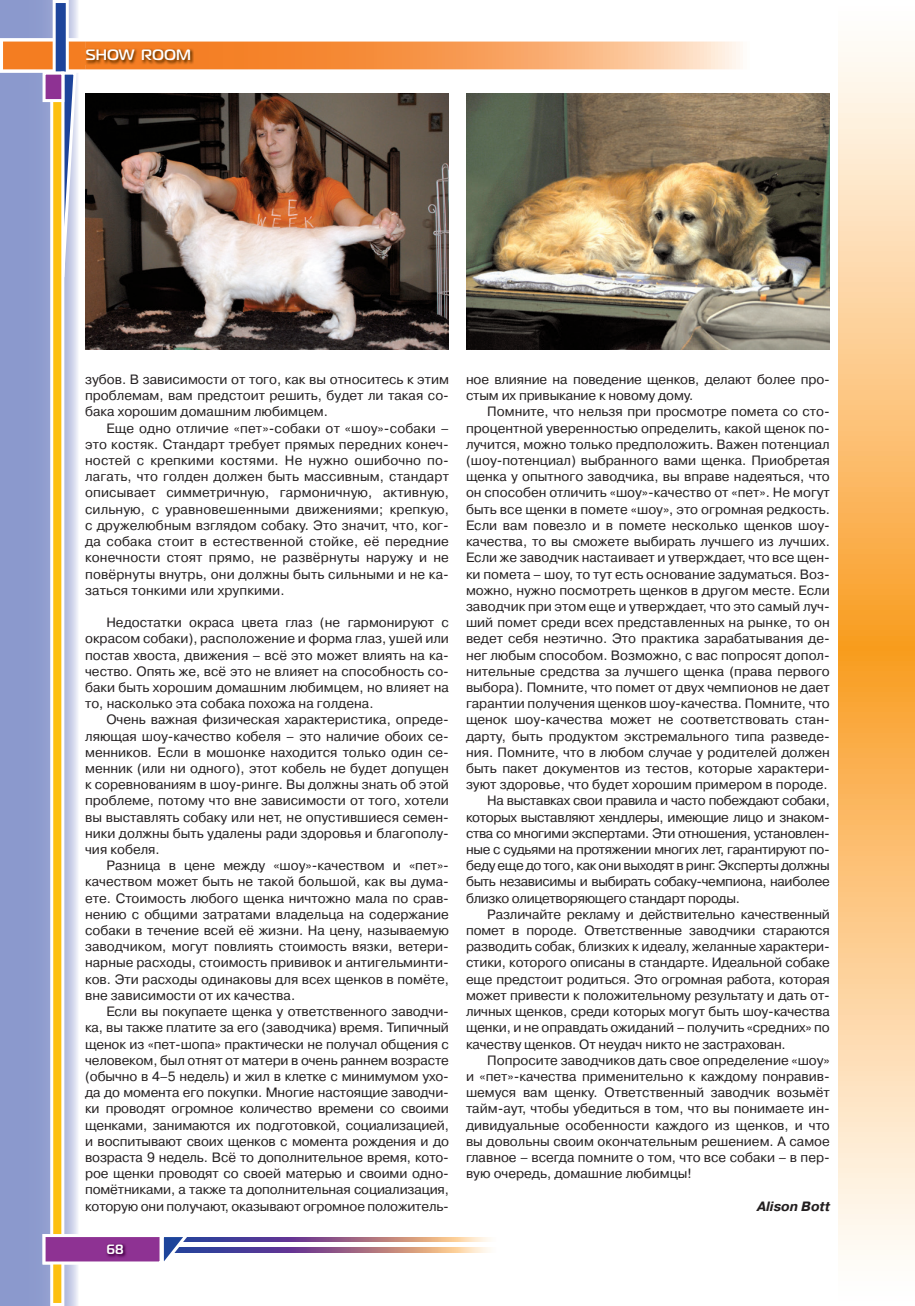
<style>
.page{position:relative;width:915px;height:1306px;background:#fff}
.page>*{position:absolute;margin:0;border:0;box-sizing:border-box;transform-origin:0 0}
.t1{font:700 15px "Magistral C";color:#fff}
.t2{font:13.5px/16.2px "Pragmatica C";color:#231f20;text-align:justify}
.t3{font:13.5px "Pragmatica C";letter-spacing:-.025em;color:#231f20}
.t4{font:italic 700 13.5px "Pragmatica C";color:#231f20}
.t5{font:700 13.5px "Magistral C";color:#fff}
</style>
<div class="page">
<svg style="left:0;top:0;width:78px;height:1305px;background:#98a4d2"></svg>
<img style="left:0;top:38px;width:85px;height:35px">
<div style="left:54px;top:2px;width:13px;height:98px;background:#1d449b"></div>
<div style="left:53px;top:0;width:16px;height:102px;border:3px solid #fff"></div>
<svg style="left:59px;top:70px;width:19px;height:210px"></svg>
<img style="left:192px;top:1247px;width:298px;height:5px">
<img style="left:192px;top:1237px;width:298px;height:4px">
<div style="left:52px;top:73px;width:11px;height:1231px;background:#fdc011"></div>
<div style="left:50px;top:72px;width:14px;height:1233px;border:3px solid #fff"></div>
<svg style="left:43px;top:1232px;width:149px;height:37px"></svg>
<div style="left:43px;top:72px;width:21px;height:30px;background:#8e3293;border:3px solid #fff"></div>
<svg style="left:838px;top:47px;width:76px;height:1208px;background:#fccc8e"></svg>
<svg style="left:85px;top:41px;width:825px;height:32px"></svg>
<img style="left:106px;top:1243px;width:21px;height:14px">
<img style="left:466px;top:94px;width:363px;height:255px">
<img style="left:85px;top:94px;width:364px;height:255px">
<p class="t1" style="left:86px;top:46px;width:106px">SHOW ROOM</p>
<p class="t2" style="left:85px;top:371px;width:365px">зубов. В зависимости от того, как вы относитесь к этим проблемам, вам предстоит решить, будет ли такая со&shy;бака хорошим домашним любимцем.</p>
<p class="t2" style="left:85px;top:420px;width:365px;text-indent:21px">Еще одно отличие «пет»-собаки от «шоу»-собаки – это костяк. Стандарт требует прямых передних конеч&shy;ностей с крепкими костями. Не нужно ошибочно по&shy;лагать, что голден должен быть массивным, стандарт описывает симметричную, гармоничную, активную, сильную, с уравновешенными движениями; крепкую, с дружелюбным взглядом собаку. Это значит, что, ког&shy;да собака стоит в естественной стойке, её передние конечности стоят прямо, не развёрнуты наружу и не повёрнуты внутрь, они должны быть сильными и не ка&shy;заться тонкими или хрупкими.</p>
<p class="t2" style="left:85px;top:614px;width:365px;text-indent:21px">Недостатки окраса цвета глаз (не гармонируют с окрасом собаки), расположение и форма глаз, ушей или постав хвоста, движения – всё это может влиять на ка&shy;чество. Опять же, всё это не влияет на способность со&shy;баки быть хорошим домашним любимцем, но влияет на то, насколько эта собака похожа на голдена.</p>
<p class="t2" style="left:85px;top:711px;width:365px;text-indent:21px">Очень важная физическая характеристика, опреде&shy;ляющая шоу-качество кобеля – это наличие обоих се&shy;менников. Если в мошонке находится только один се&shy;менник (или ни одного), этот кобель не будет допущен к соревнованиям в шоу-ринге. Вы должны знать об этой проблеме, потому что вне зависимости от того, хотели вы выставлять собаку или нет, не опустившиеся семен&shy;ники должны быть удалены ради здоровья и благополу&shy;чия кобеля.</p>
<p class="t2" style="left:85px;top:857px;width:365px;text-indent:21px">Разница в цене между «шоу»-качеством и «пет»- качеством может быть не такой большой, как вы дума&shy;ете. Стоимость любого щенка ничтожно мала по срав&shy;нению с общими затратами владельца на содержание собаки в течение всей её жизни. На цену, называемую заводчиком, могут повлиять стоимость вязки, ветери&shy;нарные расходы, стоимость прививок и антигельминти&shy;ков. Эти расходы одинаковы для всех щенков в помёте, вне зависимости от их качества.</p>
<p class="t2" style="left:85px;top:1003px;width:365px;text-indent:21px">Если вы покупаете щенка у ответственного заводчи&shy;ка, вы также платите за его (заводчика) время. Типичный щенок из «пет-шопа» практически не получал общения с человеком, был отнят от матери в очень раннем возрасте (обычно в 4–5 недель) и жил в клетке с минимумом ухо&shy;да до момента его покупки. Многие настоящие заводчи&shy;ки проводят огромное количество времени со своими щенками, занимаются их подготовкой, социализацией, и воспитывают своих щенков с момента рождения и до возраста 9 недель. Всё то дополнительное время, кото&shy;рое щенки проводят со своей матерью и своими одно&shy;помётниками, а также та дополнительная социализация, которую они получают, оказывают огромное положитель-</p>
<p class="t5" style="left:106px;top:1240px;width:19px">68</p>
<p class="t2" style="left:466px;top:371px;width:365px">ное влияние на поведение щенков, делают более про&shy;стым их привыкание к новому дому.</p>
<p class="t2" style="left:487px;top:404px;width:344px">Помните, что нельзя при просмотре помета со сто-</p>
<p class="t2" style="left:466px;top:420px;width:365px">процентной уверенностью определить, какой щенок по-</p>
<p class="t2" style="left:466px;top:436px;width:365px">лучится, можно только предположить. Важен потенциал</p>
<p class="t2" style="left:466px;top:452px;width:365px">(шоу-потенциал) выбранного вами щенка. Приобретая</p>
<p class="t2" style="left:466px;top:468px;width:365px">щенка у опытного заводчика, вы вправе надеяться, что</p>
<p class="t2" style="left:466px;top:485px;width:365px">он способен отличить «шоу»-качество от «пет». Не могут</p>
<p class="t2" style="left:466px;top:501px;width:365px">быть все щенки в помете «шоу», это огромная редкость.</p>
<p class="t2" style="left:466px;top:517px;width:365px">Если вам повезло и в помете несколько щенков шоу-</p>
<p class="t2" style="left:466px;top:533px;width:365px">качества, то вы сможете выбирать лучшего из лучших.</p>
<p class="t2" style="left:466px;top:549px;width:365px">Если же заводчик настаивает и утверждает, что все щен-</p>
<p class="t2" style="left:466px;top:566px;width:365px">ки помета – шоу, то тут есть основание задуматься. Воз-</p>
<p class="t2" style="left:466px;top:582px;width:365px">можно, нужно посмотреть щенков в другом месте. Если</p>
<p class="t2" style="left:466px;top:598px;width:365px">заводчик при этом еще и утверждает, что это самый луч-</p>
<p class="t2" style="left:466px;top:614px;width:365px">ший помет среди всех представленных на рынке, то он</p>
<p class="t2" style="left:466px;top:630px;width:365px">ведет себя неэтично. Это практика зарабатывания де-</p>
<p class="t2" style="left:466px;top:647px;width:365px">нег любым способом. Возможно, с вас попросят допол-</p>
<p class="t2" style="left:466px;top:663px;width:365px">нительные средства за лучшего щенка (права первого</p>
<p class="t2" style="left:466px;top:679px;width:365px">выбора). Помните, что помет от двух чемпионов не дает</p>
<p class="t2" style="left:466px;top:695px;width:365px">гарантии получения щенков шоу-качества. Помните, что</p>
<p class="t2" style="left:466px;top:711px;width:365px">щенок шоу-качества может не соответствовать стан-</p>
<p class="t2" style="left:466px;top:728px;width:365px">дарту, быть продуктом экстремального типа разведе-</p>
<p class="t2" style="left:466px;top:744px;width:365px">ния. Помните, что в любом случае у родителей должен</p>
<p class="t2" style="left:466px;top:760px;width:365px">быть пакет документов из тестов, которые характери-</p>
<p class="t2" style="left:466px;top:776px;width:363px">зуют здоровье, что будет хорошим примером в породе.</p>
<p class="t3" style="left:487px;top:793px;width:344px">На выставках свои правила и часто побеждают собаки,</p>
<p class="t3" style="left:466px;top:809px;width:365px">которых выставляют хендлеры, имеющие лицо и знаком-</p>
<p class="t3" style="left:466px;top:825px;width:365px">ства со многими экспертами. Эти отношения, установлен-</p>
<p class="t3" style="left:466px;top:841px;width:365px">ные с судьями на протяжении многих лет, гарантируют по-</p>
<p class="t3" style="left:466px;top:858px;width:365px">беду еще до того, как они выходят в ринг. Эксперты должны</p>
<p class="t3" style="left:466px;top:874px;width:365px">быть независимы и выбирать собаку-чемпиона, наиболее</p>
<p class="t3" style="left:466px;top:890px;width:275px">близко олицетворяющего стандарт породы.</p>
<p class="t2" style="left:487px;top:906px;width:344px">Различайте рекламу и действительно качественный</p>
<p class="t2" style="left:466px;top:922px;width:365px">помет в породе. Ответственные заводчики стараются</p>
<p class="t2" style="left:466px;top:938px;width:365px">разводить собак, близких к идеалу, желанные характери-</p>
<p class="t2" style="left:466px;top:954px;width:365px">стики, которого описаны в стандарте. Идеальной собаке</p>
<p class="t2" style="left:466px;top:971px;width:365px">еще предстоит родиться. Это огромная работа, которая</p>
<p class="t2" style="left:466px;top:987px;width:365px">может привести к положительному результату и дать от-</p>
<p class="t2" style="left:466px;top:1003px;width:365px">личных щенков, среди которых могут быть шоу-качества</p>
<p class="t2" style="left:466px;top:1019px;width:365px">щенки, и не оправдать ожиданий – получить «средних» по</p>
<p class="t2" style="left:466px;top:1035px;width:321px">качеству щенков. От неудач никто не застрахован.</p>
<p class="t2" style="left:487px;top:1052px;width:344px">Попросите заводчиков дать свое определение «шоу»</p>
<p class="t2" style="left:466px;top:1068px;width:365px">и «пет»-качества применительно к каждому понравив-</p>
<p class="t2" style="left:466px;top:1084px;width:365px">шемуся вам щенку. Ответственный заводчик возьмёт</p>
<p class="t2" style="left:466px;top:1100px;width:365px">тайм-аут, чтобы убедиться в том, что вы понимаете ин-</p>
<p class="t2" style="left:466px;top:1116px;width:365px">дивидуальные особенности каждого из щенков, и что</p>
<p class="t2" style="left:466px;top:1133px;width:365px">вы довольны своим окончательным решением. А самое</p>
<p class="t2" style="left:466px;top:1149px;width:365px">главное – всегда помните о том, что все собаки – в пер-</p>
<p class="t2" style="left:466px;top:1165px;width:227px">вую очередь, домашние любимцы!</p>
<p class="t4" style="left:756px;top:1198px;width:74px">Alison Bott</p>
</div>
